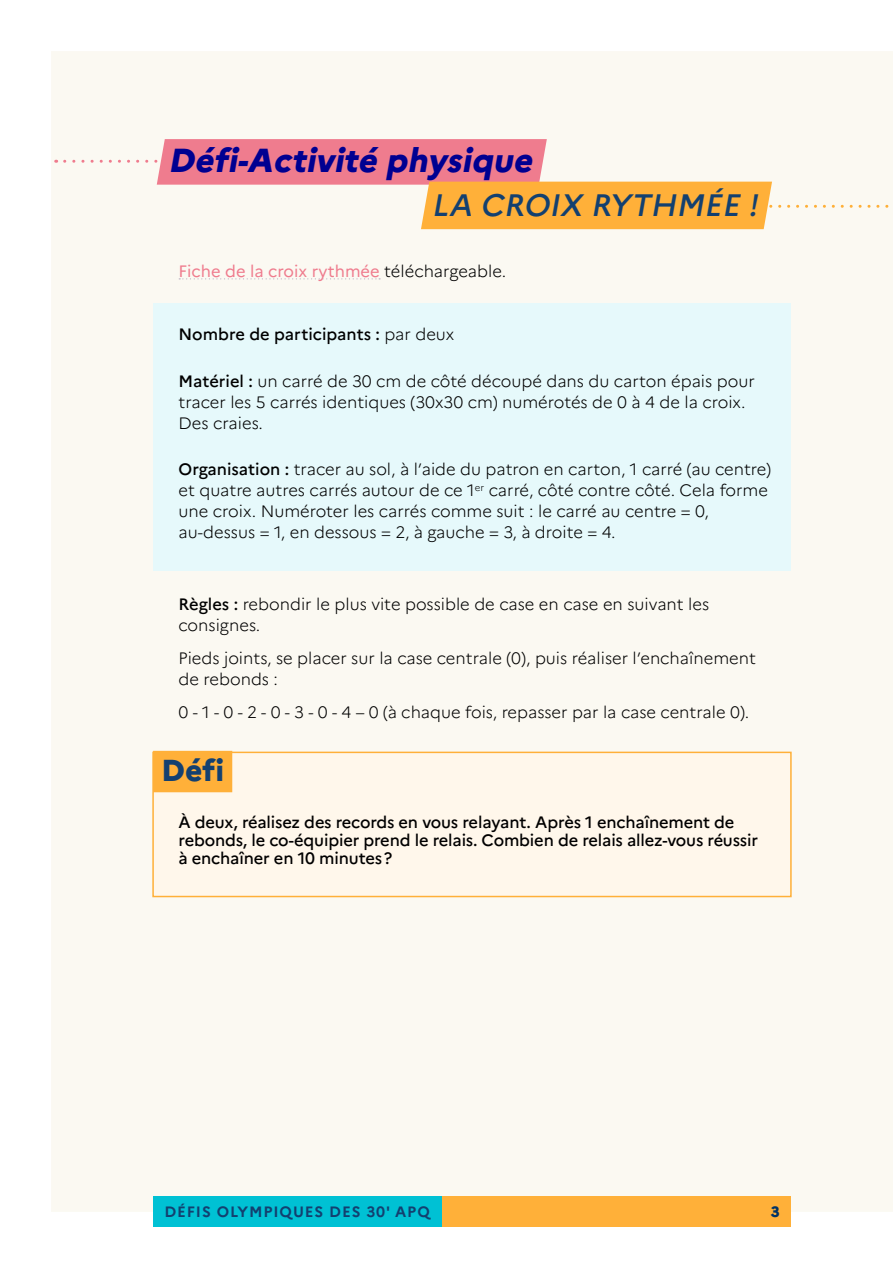
<style>
.page{position:relative;width:893px;height:1263px;background:#fff}
.page>*{position:absolute;margin:0;border:0;box-sizing:border-box;transform-origin:0 0}
.t1{font:italic 800 33.3px "Marianne";color:#000091}
.t2{font:italic 500 31.05px "Marianne";color:#134070}
.t3{font:800 30.3px "Marianne";color:#134070}
.t4{font:300 16.5px/21px "Marianne";color:#000}
.t5{font:500 16.5px/18px "Marianne";letter-spacing:-.01em;color:#000}
.t6{font:16.5px "Marianne";color:#ef7c8e}
.t7{font:700 15px "Marianne";letter-spacing:.06em;color:#134070}
.t8{font:800 15px "Marianne";color:#036}
.s1{font-weight:300;color:#000}
.s2{font-weight:300}
.s3{font-weight:500}
</style>
<div class="page">
<div style="left:51px;top:51px;width:842px;height:1161px;background:#fbf9f2"></div>
<div style="left:153px;top:1197px;width:289px;height:30px;background:#00c1d4"></div>
<div style="left:153px;top:303px;width:638px;height:267px;background:#e6f9fb"></div>
<div style="left:161px;top:139px;width:382px;height:46px;background:#ef7c8e"></div>
<div style="left:425px;top:182px;width:343px;height:47px;background:#ffb039"></div>
<svg style="left:65px;top:160px;width:96px;height:3px"></svg>
<svg style="left:771px;top:205px;width:122px;height:3px"></svg>
<div style="left:152px;top:752px;width:640px;height:145px;background:#fff7eb;border:2px solid #ffb039"></div>
<svg style="left:179px;top:278px;width:201px;height:1px"></svg>
<div style="left:153px;top:751px;width:79px;height:41px;background:#ffb039"></div>
<div style="left:445px;top:1197px;width:346px;height:30px;background:#ffb039"></div>
<h1 class="t1" style="left:168px;top:140px;width:373px">Défi-Activité physique</h1>
<h2 class="t2" style="left:432px;top:186px;width:334px">LA CROIX RYTHMÉE !</h2>
<p class="t6" style="left:179px;top:261px;width:329px">Fiche de la croix rythmée <span class="s1">téléchargeable.</span></p>
<p class="t5" style="left:179px;top:325px;width:277px">Nombre de participants : <span class="s2">par deux</span></p>
<p class="t4" style="left:179px;top:370px;width:578px"><span class="s3">Matériel :</span> un carré de 30 cm de côté découpé dans du carton épais pour tracer les 5 carrés identiques (30x30 cm) numérotés de 0 à 4 de la croix.<br>Des craies.</p>
<p class="t4" style="left:179px;top:459px;width:594px"><span class="s3">Organisation :</span> tracer au sol, à l’aide du patron en carton, 1 carré (au centre) et quatre autres carrés autour de ce 1<sup>er</sup> carré, côté contre côté. Cela forme une croix. Numéroter les carrés comme suit : le carré au centre = 0, au-dessus = 1, en dessous = 2, à gauche = 3, à droite = 4.</p>
<p class="t4" style="left:179px;top:594px;width:532px"><span class="s3">Règles :</span> rebondir le plus vite possible de case en case en suivant les consignes.</p>
<p class="t4" style="left:179px;top:648px;width:579px">Pieds joints, se placer sur la case centrale (0), puis réaliser l’enchaînement de rebonds :</p>
<p class="t4" style="left:179px;top:702px;width:572px">0 - 1 - 0 - 2 - 0 - 3 - 0 - 4 – 0 (à chaque fois, repasser par la case centrale 0).</p>
<h3 class="t3" style="left:161px;top:752px;width:64px">Défi</h3>
<p class="t5" style="left:179px;top:813px;width:581px">À deux, réalisez des records en vous relayant. Après 1 enchaînement de rebonds, le co-équipier prend le relais. Combien de relais allez-vous réussir à enchaîner en 10 minutes?</p>
<p class="t7" style="left:164px;top:1203px;width:267px">DÉFIS OLYMPIQUES DES 30' APQ</p>
<p class="t8" style="left:771px;top:1202px;width:10px">3</p>
</div>
